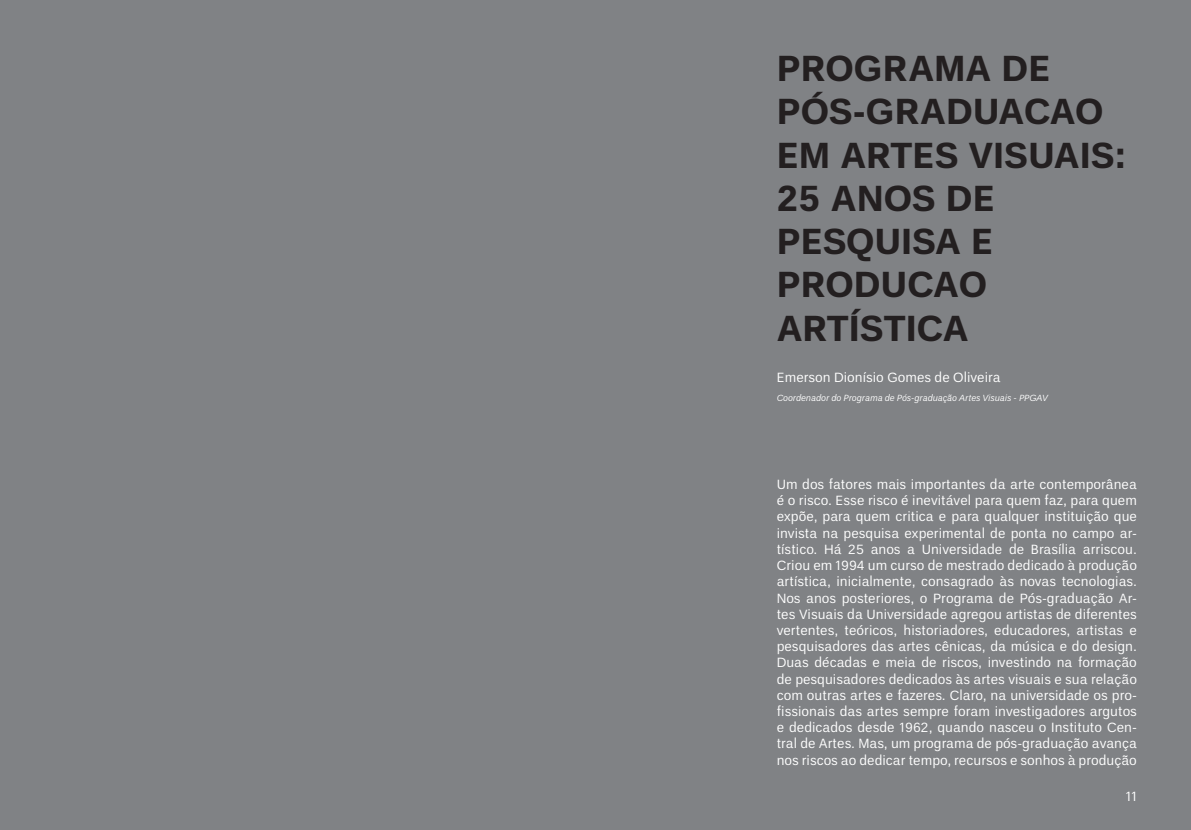
<style>
.page{position:relative;width:1191px;height:830px;background:#fff}
.page>*{position:absolute;margin:0;border:0;box-sizing:border-box;transform-origin:0 0}
.t1{font:700 36px/43.2px "Un B Pro";color:#231f20}
.t2{font:13.5px/16.2px "Un B Pro";color:#fff;text-align:justify}
.t3{font:italic 9px "Un B Pro";color:#fff}
</style>
<div class="page">
<div style="left:0;top:0;width:1191px;height:829px;background:#808285"></div>
<h1 class="t1" style="left:776px;top:47px;width:352px">PROGRAMA DE<br>PÓS-GRADUACAO<br>EM ARTES VISUAIS:<br>25 ANOS DE<br>PESQUISA E<br>PRODUCAO<br>ARTÍSTICA</h1>
<p class="t2" style="left:776px;top:368px;width:225px">Emerson Dionísio Gomes de Oliveira</p>
<p class="t3" style="left:776px;top:392px;width:272px">Coordenador do Programa de Pós-graduação Artes Visuais - PPGAV</p>
<p class="t2" style="left:776px;top:476px;width:362px">Um dos fatores mais importantes da arte contemporânea é o risco. Esse risco é inevitável para quem faz, para quem expõe, para quem critica e para qualquer instituição que invista na pesquisa experimental de ponta no campo ar&shy;tístico. Há 25 anos a Universidade de Brasília arriscou.<br>Criou em 1994 um curso de mestrado dedicado à produção artística, inicialmente, consagrado às novas tecnologias.<br>Nos anos posteriores, o Programa de Pós-graduação Ar&shy;tes Visuais da Universidade agregou artistas de diferentes vertentes, teóricos, historiadores, educadores, artistas e pesquisadores das artes cênicas, da música e do design.<br>Duas décadas e meia de riscos, investindo na formação de pesquisadores dedicados às artes visuais e sua relação com outras artes e fazeres. Claro, na universidade os pro&shy;fissionais das artes sempre foram investigadores argutos e dedicados desde 1962, quando nasceu o Instituto Cen&shy;tral de Artes. Mas, um programa de pós-graduação avança nos riscos ao dedicar tempo, recursos e sonhos à produção</p>
<p class="t2" style="left:1125px;top:787px;width:13px">11</p>
</div>
